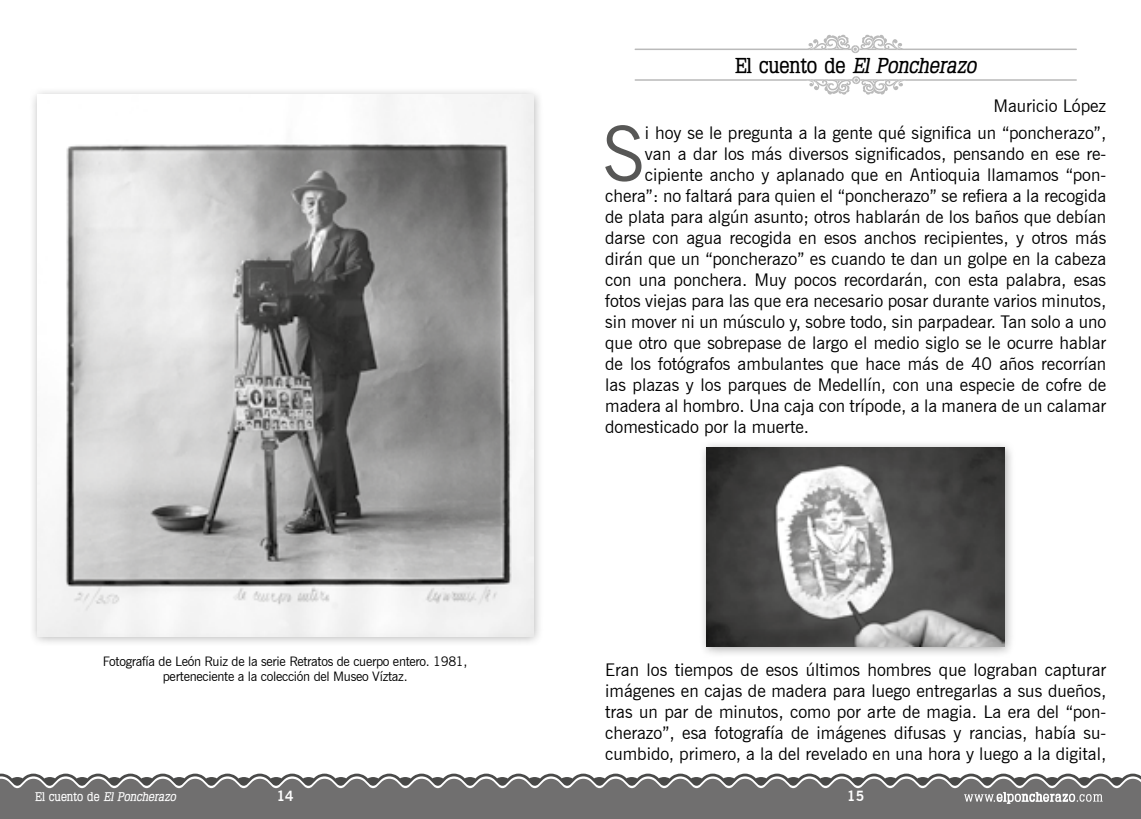
<style>
.page{position:relative;width:1141px;height:819px;background:#fff}
.page>*{position:absolute;margin:0;border:0;box-sizing:border-box;transform-origin:0 0}
.t1{font:75.6px "News Gothic BT";color:#575756}
.t2{font:italic 700 21px "Typo Latinserif";color:#000}
.t3{font:17.5px/21px "News Gothic BT";color:#000;text-align:justify}
.t4{font:700 14px "News Gothic BT";color:#fff}
.t5{font:13.12px/15.8px "News Gothic BT";letter-spacing:-.02em;color:#000;text-align:center}
.t6{font:italic 700 12.25px "Typo Latinserif";color:#fff}
.s1{font-style:normal}
</style>
<div class="page">
<svg style="left:0;top:773px;width:1141px;height:5px"></svg>
<svg style="left:0;top:778px;width:1141px;height:41px;background:#757474"></svg>
<svg style="left:964px;top:791px;width:139px;height:12px"></svg>
<div style="left:29px;top:87px;width:515px;height:560px;background:#000;opacity:.3"></div>
<img style="left:37px;top:95px;width:496px;height:541px">
<svg style="left:635px;top:35px;width:442px;height:18px"></svg>
<svg style="left:635px;top:76px;width:442px;height:19px"></svg>
<div style="left:699px;top:440px;width:317px;height:217px;background:#000;opacity:.35"></div>
<img style="left:707px;top:448px;width:298px;height:198px">
<p class="t2" style="left:735px;top:54px;width:247px"><span class="s1">E l c u e n t o d e</span> El Poncherazo</p>
<p class="t3" style="left:993px;top:95px;width:114px">Mauricio López</p>
<p class="t5" style="left:103px;top:653px;width:366px">Fotografía de León Ruiz de la serie Retratos de cuerpo entero. 1981, perteneciente a la colección del Museo Víztaz.</p>
<h1 class="t1" style="left:603px;top:108px;width:44px">S</h1>
<p class="t3" style="left:645px;top:122px;width:463px">i hoy se le pregunta a la gente qué significa un “poncherazo”,</p>
<p class="t3" style="left:645px;top:143px;width:463px">van a dar los más diversos significados, pensando en ese re-</p>
<p class="t3" style="left:645px;top:164px;width:463px">cipiente ancho y aplanado que en Antioquia llamamos “pon-</p>
<p class="t3" style="left:605px;top:185px;width:503px">chera”: no faltará para quien el “poncherazo” se refiera a la recogida</p>
<p class="t3" style="left:605px;top:206px;width:503px">de plata para algún asunto; otros hablarán de los baños que debían</p>
<p class="t3" style="left:605px;top:227px;width:503px">darse con agua recogida en esos anchos recipientes, y otros más</p>
<p class="t3" style="left:605px;top:248px;width:503px">dirán que un “poncherazo” es cuando te dan un golpe en la cabeza</p>
<p class="t3" style="left:605px;top:269px;width:502px">con una ponchera. Muy pocos recordarán, con esta palabra, esas</p>
<p class="t3" style="left:605px;top:290px;width:503px">fotos viejas para las que era necesario posar durante varios minutos,</p>
<p class="t3" style="left:605px;top:311px;width:503px">sin mover ni un músculo y, sobre todo, sin parpadear. Tan solo a uno</p>
<p class="t3" style="left:605px;top:332px;width:503px">que otro que sobrepase de largo el medio siglo se le ocurre hablar</p>
<p class="t3" style="left:605px;top:353px;width:503px">de los fotógrafos ambulantes que hace más de 40 años recorrían</p>
<p class="t3" style="left:605px;top:374px;width:503px">las plazas y los parques de Medellín, con una especie de cofre de</p>
<p class="t3" style="left:605px;top:395px;width:503px">madera al hombro. Una caja con trípode, a la manera de un calamar</p>
<p class="t3" style="left:605px;top:416px;width:205px">domesticado por la muerte.</p>
<p class="t3" style="left:605px;top:659px;width:503px">Eran los tiempos de esos últimos hombres que lograban capturar imágenes en cajas de madera para luego entregarlas a sus dueños, tras un par de minutos, como por arte de magia. La era del “pon&shy;cherazo”, esa fotografía de imágenes difusas y rancias, había su&shy;cumbido, primero, a la del revelado en una hora y luego a la digital,</p>
<p class="t6" style="left:35px;top:789px;width:145px"><span class="s1">E l c u e n t o d e</span> El Poncherazo</p>
<p class="t4" style="left:277px;top:787px;width:18px">14</p>
<p class="t4" style="left:847px;top:787px;width:18px">15</p>
</div>
